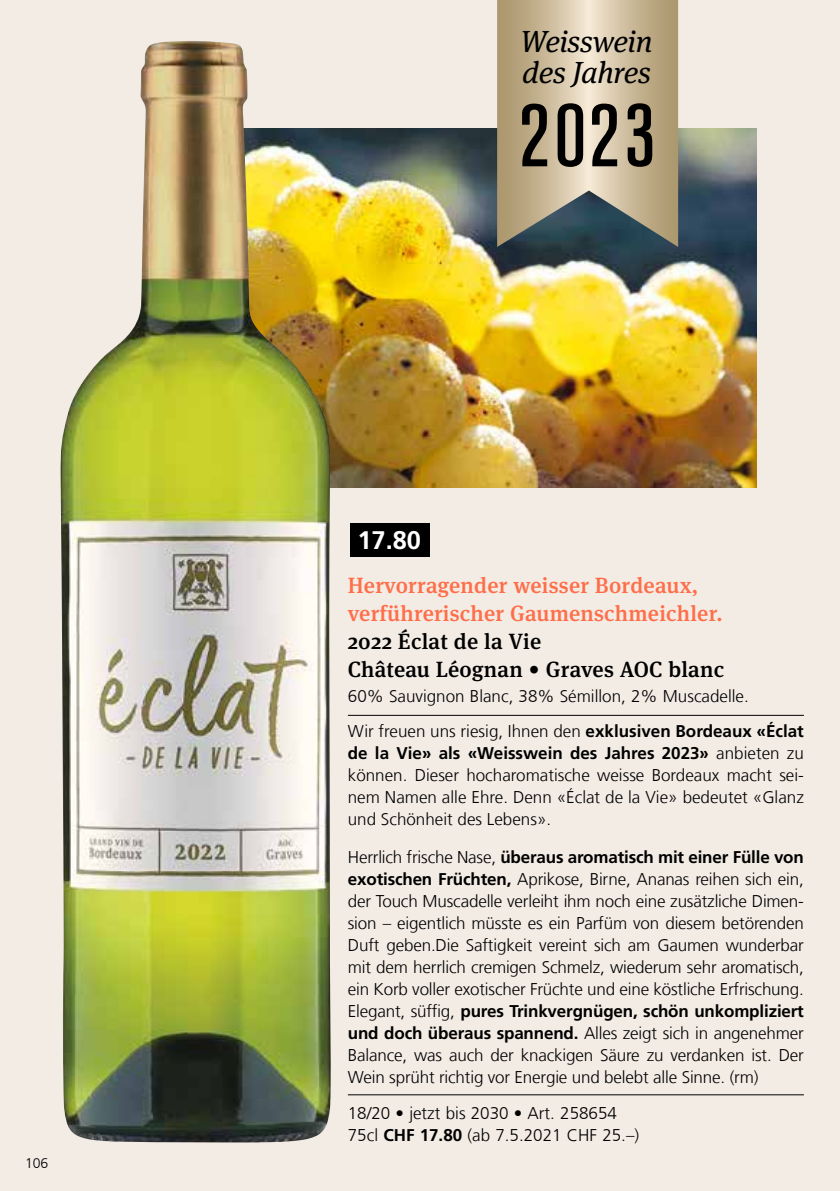
<style>
.page{position:relative;width:840px;height:1191px;background:#fff}
.page>*{position:absolute;margin:0;border:0;box-sizing:border-box;transform-origin:0 0}
.t1{font:500 condensed 88px "Akzidenz Grotesk Pro";color:#000}
.t2{font:italic 30.6px/31px "Meta Serif Pro";letter-spacing:-.01em;color:#000}
.t3{font:700 25.4px "Frutiger LT Com";color:#fff}
.t4{font:500 22px/28px "Meta Serif Pro";letter-spacing:.01em;color:#ff6e49}
.t5{font:500 22px/28px "Meta Serif Pro";letter-spacing:.01em;color:#000}
.t6{font:300 17px/22px "Frutiger LT Com";color:#000}
.t7{font:300 14px "Frutiger LT Com";color:#000}
.s1{font-weight:700}
</style>
<div class="page">
<div style="left:0;top:0;width:839px;height:1191px;background:#f3ece5"></div>
<img style="left:331px;top:128px;width:425px;height:359px">
<img style="left:60px;top:41px;width:271px;height:1102px">
<svg style="left:497px;top:0;width:180px;height:247px;background:#b7aa8f"></svg>
<div style="left:349px;top:523px;width:80px;height:34px;background:#000"></div>
<hr style="left:347px;top:715px;width:456px;height:1px;background:#000">
<hr style="left:347px;top:1094px;width:456px;height:1px;background:#000">
<p class="t7" style="left:25px;top:1155px;width:25px">106</p>
<h2 class="t2" style="left:520px;top:24px;width:133px">Weisswein des Jahres</h2>
<h1 class="t1" style="left:518px;top:78px;width:138px">2023</h1>
<h3 class="t3" style="left:357px;top:525px;width:65px">17.80</h3>
<p class="t4" style="left:347px;top:570px;width:376px">Hervorragender weisser Bordeaux, verführerischer Gaumenschmeichler.</p>
<p class="t5" style="left:347px;top:626px;width:377px">2022 Éclat de la Vie<br>Château Léognan • Graves AOC blanc</p>
<p class="t6" style="left:347px;top:678px;width:457px;line-height:35px">60% Sauvignon Blanc, 38% Sémillon, 2% Muscadelle.<br>Wir freuen uns riesig, Ihnen den <span class="s1">exklusiven Bordeaux «Éclat</span></p>
<p class="t6" style="left:347px;top:742px;width:457px;text-align:justify"><span class="s1">de la Vie» als «Weisswein des Jahres 2023»</span> anbieten zu können. Dieser hocharomatische weisse Bordeaux macht sei&shy;nem Namen alle Ehre. Denn «Éclat de la Vie» bedeutet «Glanz und Schönheit des Lebens».</p>
<p class="t6" style="left:347px;top:846px;width:457px;text-align:justify">Herrlich frische Nase, <span class="s1">überaus aromatisch mit einer Fülle von exotischen Früchten,</span> Aprikose, Birne, Ananas reihen sich ein, der Touch Muscadelle verleiht ihm noch eine zusätzliche Dimen&shy;sion – eigentlich müsste es ein Parfüm von diesem betörenden Duft geben.Die Saftigkeit vereint sich am Gaumen wunderbar mit dem herrlich cremigen Schmelz, wiederum sehr aromatisch, ein Korb voller exotischer Früchte und eine köstliche Erfrischung.<br>Elegant, süffig, <span class="s1">pures Trinkvergnügen, schön unkompliziert und doch überaus spannend.</span> Alles zeigt sich in angenehmer Balance, was auch der knackigen Säure zu verdanken ist. Der Wein sprüht richtig vor Energie und belebt alle Sinne. (rm)</p>
<p class="t6" style="left:347px;top:1102px;width:293px">18/20 • jetzt bis 2030 • Art. 258654<br>75cl <span class="s1">CHF 17.80</span> (ab 7.5.2021 CHF 25.–)</p>
</div>
